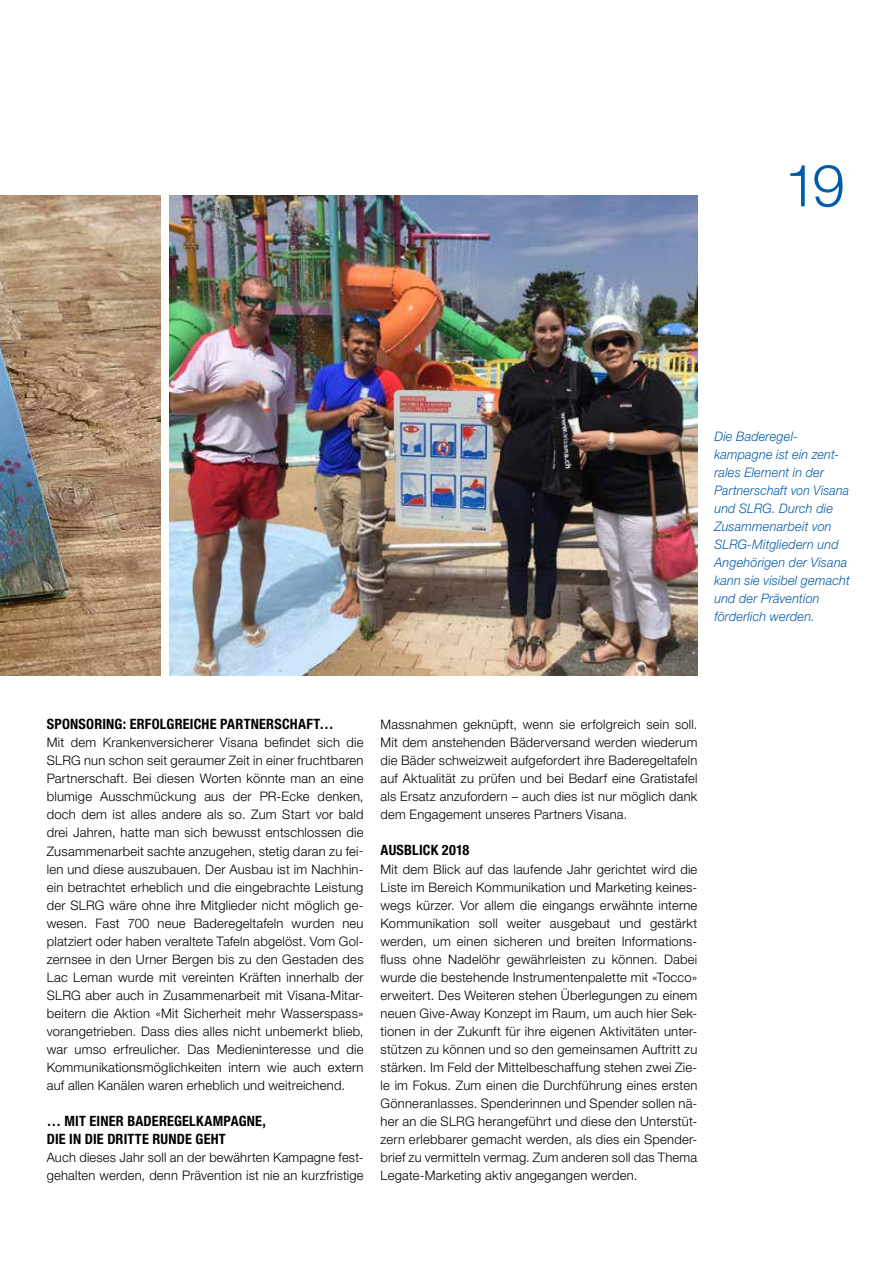
<style>
.page{position:relative;width:893px;height:1263px;background:#fff}
.page>*{position:absolute;margin:0;border:0;box-sizing:border-box;transform-origin:0 0}
.t1{font:300 58.5px "Helvetica Neue LT Std";color:#005baa}
.t2{font:700 condensed 14.25px/18px "Helvetica Neue LT Std";letter-spacing:.015em;color:#000}
.t3{font:300 13.2px/18px "Helvetica Neue LT Std";letter-spacing:.015em;color:#000;text-align:justify}
.t4{font:italic 300 13.2px/18px "Helvetica Neue LT Std";letter-spacing:.015em;color:#005baa;scale:.96 1}
</style>
<div class="page">
<img style="left:0;top:196px;width:161px;height:479px">
<img style="left:169px;top:196px;width:528px;height:479px">
<h1 class="t1" style="left:784px;top:150px;width:62px">19</h1>
<p class="t4" style="left:714px;top:427px;width:142px">Die Baderegel&shy;kampagne ist ein zent&shy;rales Element in der<br>Partnerschaft von Visana und SLRG. Durch die<br>Zusammenarbeit von<br>SLRG-Mitgliedern und<br>Angehörigen der Visana kann sie visibel gemacht und der Prävention förderlich werden.</p>
<p class="t2" style="left:47px;top:715px;width:288px">SPONSORING: ERFOLGREICHE PARTNERSCHAFT…</p>
<p class="t3" style="left:47px;top:733px;width:318px">Mit dem Krankenversicherer Visana befindet sich die SLRG nun schon seit geraumer Zeit in einer fruchtbaren Partnerschaft. Bei diesen Worten könnte man an eine blumige Ausschmückung aus der PR-Ecke denken, doch dem ist alles andere als so. Zum Start vor bald drei Jahren, hatte man sich bewusst entschlossen die Zusammenarbeit sachte anzugehen, stetig daran zu fei&shy;len und diese auszubauen. Der Ausbau ist im Nachhin&shy;ein betrachtet erheblich und die eingebrachte Leistung der SLRG wäre ohne ihre Mitglieder nicht möglich ge&shy;wesen. Fast 700 neue Baderegeltafeln wurden neu platziert oder haben veraltete Tafeln abgelöst. Vom Gol&shy;zernsee in den Urner Bergen bis zu den Gestaden des Lac Leman wurde mit vereinten Kräften innerhalb der SLRG aber auch in Zusammenarbeit mit Visana-Mitar&shy;beitern die Aktion «Mit Sicherheit mehr Wasserspass» vorangetrieben. Dass dies alles nicht unbemerkt blieb, war umso erfreulicher. Das Medieninteresse und die Kommunikationsmöglichkeiten intern wie auch extern auf allen Kanälen waren erheblich und weitreichend.</p>
<p class="t2" style="left:47px;top:1112px;width:221px">… MIT EINER BADEREGELKAMPAGNE,<br>DIE IN DIE DRITTE RUNDE GEHT</p>
<p class="t3" style="left:47px;top:1148px;width:318px">Auch dieses Jahr soll an der bewährten Kampagne fest&shy;gehalten werden, denn Prävention ist nie an kurzfristige</p>
<p class="t3" style="left:381px;top:715px;width:318px">Massnahmen geknüpft, wenn sie erfolgreich sein soll.<br>Mit dem anstehenden Bäderversand werden wiederum die Bäder schweizweit aufgefordert ihre Baderegeltafeln auf Aktualität zu prüfen und bei Bedarf eine Gratistafel als Ersatz anzufordern – auch dies ist nur möglich dank dem Engagement unseres Partners Visana.</p>
<p class="t2" style="left:381px;top:841px;width:90px">AUSBLICK 2018</p>
<p class="t3" style="left:381px;top:859px;width:318px">Mit dem Blick auf das laufende Jahr gerichtet wird die Liste im Bereich Kommunikation und Marketing keines&shy;wegs kürzer. Vor allem die eingangs erwähnte interne Kommunikation soll weiter ausgebaut und gestärkt werden, um einen sicheren und breiten Informations&shy;fluss ohne Nadelöhr gewährleisten zu können. Dabei wurde die bestehende Instrumentenpalette mit «Tocco» erweitert. Des Weiteren stehen Überlegungen zu einem neuen Give-Away Konzept im Raum, um auch hier Sek&shy;tionen in der Zukunft für ihre eigenen Aktivitäten unter&shy;stützen zu können und so den gemeinsamen Auftritt zu stärken. Im Feld der Mittelbeschaffung stehen zwei Zie&shy;le im Fokus. Zum einen die Durchführung eines ersten Gönneranlasses. Spenderinnen und Spender sollen nä&shy;her an die SLRG herangeführt und diese den Unterstüt&shy;zern erlebbarer gemacht werden, als dies ein Spender&shy;brief zu vermitteln vermag. Zum anderen soll das Thema Legate-Marketing aktiv angegangen werden.</p>
</div>
